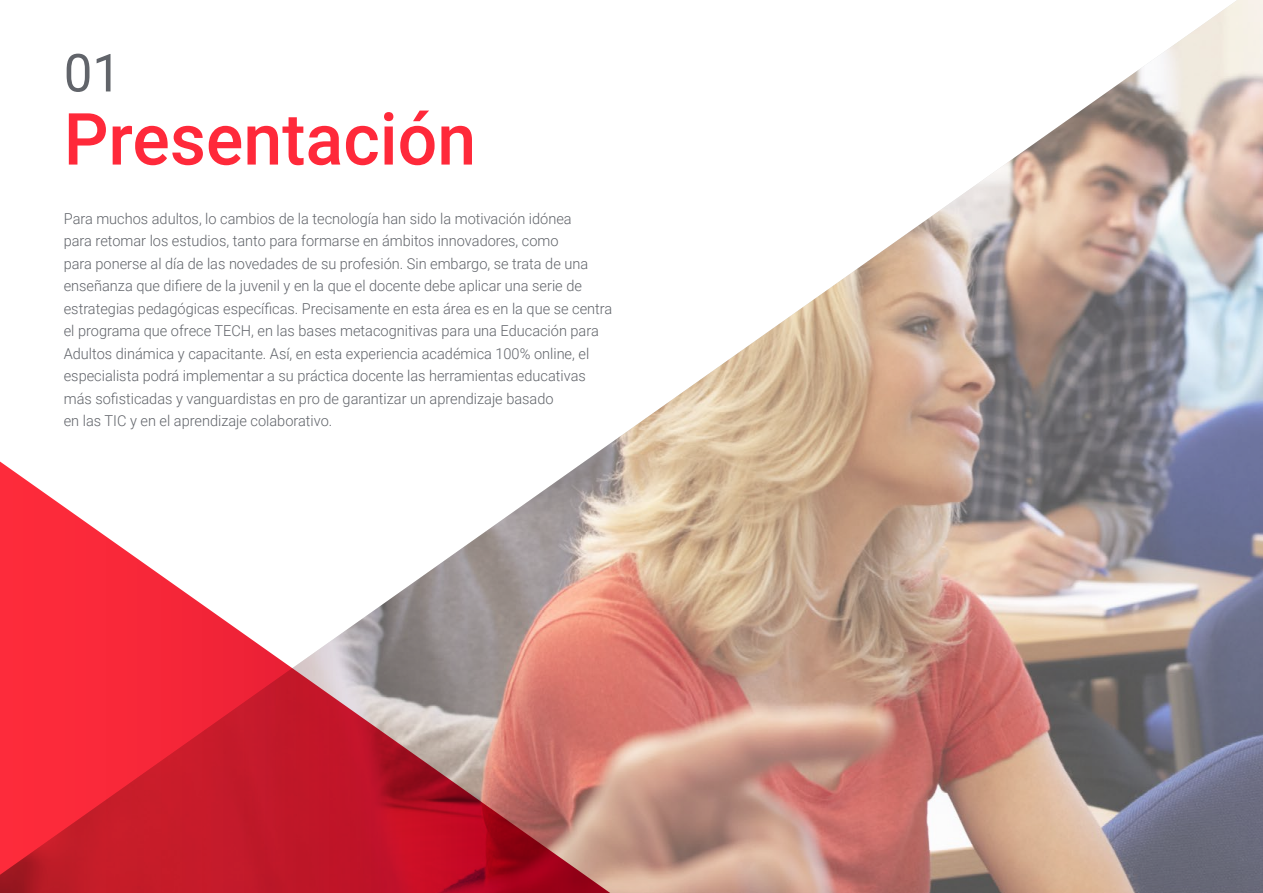
<style>
.page{position:relative;width:1263px;height:893px;background:#fff}
.page>*{position:absolute;margin:0;border:0;box-sizing:border-box;transform-origin:0 0}
.t1{font:500 72px "Roboto";color:#ff293a}
.t2{font:52.5px "Roboto";color:#61646a}
.t3{font:300 15px/22.5px "Roboto";color:#61646a}
</style>
<div class="page">
<img style="left:607px;top:0;width:656px;height:893px">
<svg style="left:0;top:446px;width:640px;height:447px"></svg>
<h2 class="t2" style="left:64px;top:36px;width:59px">01</h2>
<h1 class="t1" style="left:64px;top:89px;width:414px">Presentación</h1>
<p class="t3" style="left:64px;top:207px;width:550px">Para muchos adultos, lo cambios de la tecnología han sido la motivación idónea<br>para retomar los estudios, tanto para formarse en ámbitos innovadores, como<br>para ponerse al día de las novedades de su profesión. Sin embargo, se trata de una enseñanza que difiere de la juvenil y en la que el docente debe aplicar una serie de estrategias pedagógicas específicas. Precisamente en esta área es en la que se centra el programa que ofrece TECH, en las bases metacognitivas para una Educación para Adultos dinámica y capacitante. Así, en esta experiencia académica 100% online, el especialista podrá implementar a su práctica docente las herramientas educativas más sofisticadas y vanguardistas en pro de garantizar un aprendizaje basado<br>en las TIC y en el aprendizaje colaborativo.</p>
</div>
